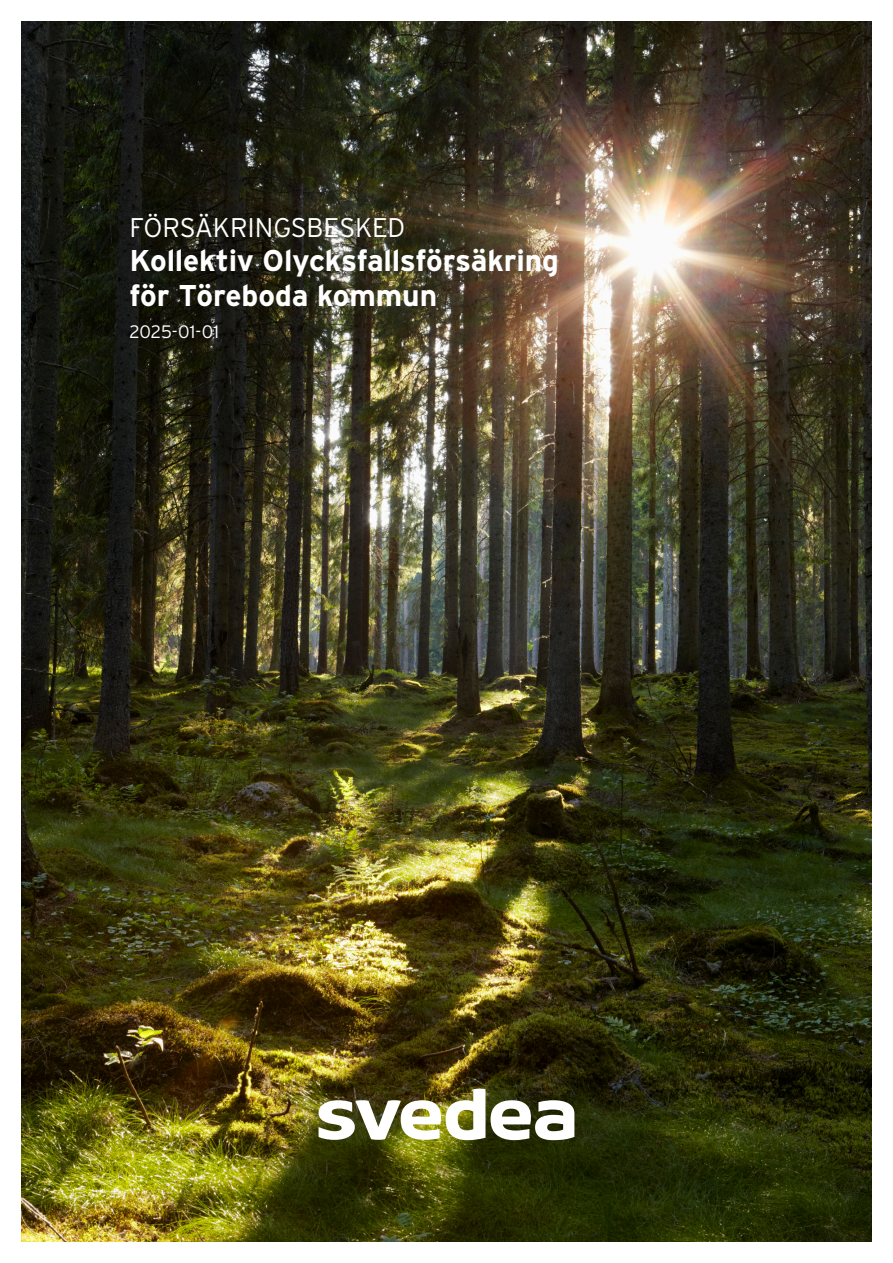
<style>
.page{position:relative;width:893px;height:1263px;background:#fff}
.page>*{position:absolute;margin:0;border:0;box-sizing:border-box;transform-origin:0 0}
.t1{font:700 30px/34.5px "Interstate";letter-spacing:-.01em;color:#fff}
.t2{font:300 27px "Interstate";letter-spacing:-.01em;color:#fff}
.Rubrik_1{font:300 18px "Interstate";color:#fff}
</style>
<div class="page">
<img style="left:21px;top:21px;width:851px;height:1221px">
<svg style="left:491px;top:1100px;width:83px;height:40px"></svg>
<img style="left:319px;top:1089px;width:166px;height:51px">
<p class="t2" style="left:130px;top:212px;width:277px">FÖRSÄKRINGSBESKED</p>
<p class="t1" style="left:130px;top:243px;width:431px">Kollektiv Olycksfallsförsäkring för Töreboda kommun</p>
<p class="Rubrik_1" style="left:130px;top:321px;width:91px">2025-01-01</p>
</div>
